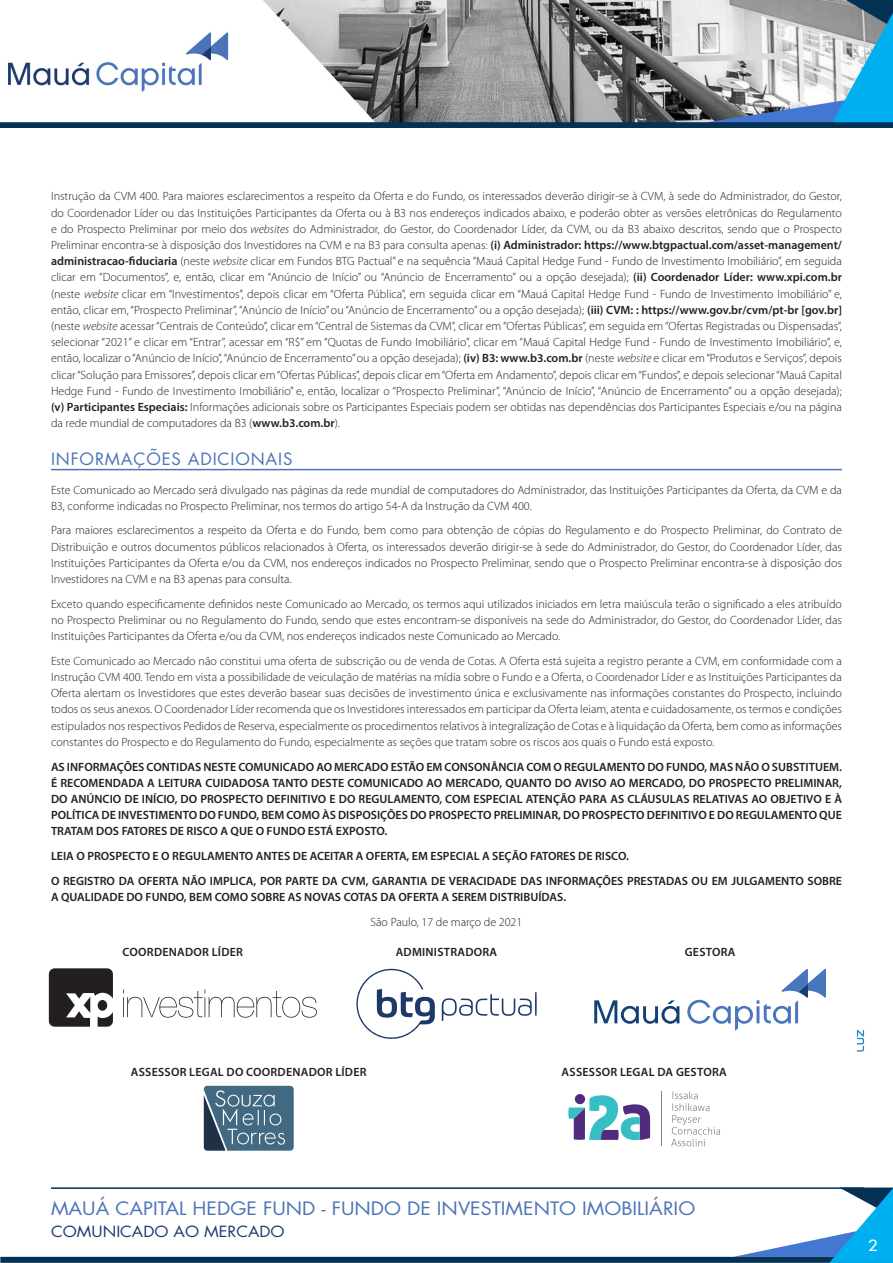
<style>
.page{position:relative;width:893px;height:1263px;background:#fff}
.page>*{position:absolute;margin:0;border:0;box-sizing:border-box;transform-origin:0 0}
.t1{font:18px "Futura";color:#4d74b7;scale:1.09 1}
.t2{font:16.5px "Futura";letter-spacing:.05em;color:#4c74b8}
.t3{font:15px "Futura";color:#1f3a71;scale:1.09 1}
.t4{font:15px "Futura";color:#fff;scale:1.09 1}
.t5{font:300 12px/16.2px "Myriad Pro";color:#231f20;text-align:justify}
.t6{font:600 12px/16.2px "Myriad Pro";color:#231f20;text-align:justify}
.t7{font:600 12px "Myriad Pro";letter-spacing:.02em;color:#231f20}
.s1{font-style:italic}
.s2{font-weight:600}
</style>
<div class="page">
<img style="left:0;top:0;width:893px;height:127px">
<div style="left:0;top:1257px;width:893px;height:6px;background:#043154"></div>
<svg style="left:733px;top:1187px;width:160px;height:76px"></svg>
<hr style="left:51px;top:1187px;width:813px;height:2px;background:#043154">
<hr style="left:51px;top:469px;width:791px;height:1px;background:#4c74b8">
<svg style="left:49px;top:968px;width:64px;height:59px"></svg>
<div style="left:98px;top:1000px;width:9px;height:11px;background:#231f20;border-radius:50%"></div>
<svg style="left:123px;top:989px;width:194px;height:29px"></svg>
<svg style="left:356px;top:968px;width:79px;height:71px"></svg>
<svg style="left:442px;top:992px;width:95px;height:29px"></svg>
<svg style="left:687px;top:969px;width:139px;height:62px"></svg>
<svg style="left:594px;top:1000px;width:85px;height:24px"></svg>
<svg style="left:204px;top:1086px;width:90px;height:65px;background:#54758a"></svg>
<svg style="left:568px;top:1094px;width:82px;height:46px"></svg>
<svg style="left:671px;top:1091px;width:49px;height:55px"></svg>
<hr style="left:661px;top:1091px;width:1px;height:55px;background:#808285">
<svg style="left:857px;top:1030px;width:7px;height:21px"></svg>
<p class="t5" style="left:51px;top:188px;width:792px">Instrução da CVM 400. Para maiores esclarecimentos a respeito da Oferta e do Fundo, os interessados deverão dirigir-se à CVM, à sede do Administrador, do Gestor, do Coordenador Líder ou das Instituições Participantes da Oferta ou à B3 nos endereços indicados abaixo, e poderão obter as versões eletrônicas do Regulamento e do Prospecto Preliminar por meio dos <span class="s1">websites</span> do Administrador, do Gestor, do Coordenador Líder, da CVM, ou da B3 abaixo descritos, sendo que o Prospecto Preliminar encontra-se à disposição dos Investidores na CVM e na B3 para consulta apenas: <span class="s2">(i) Administrador: https://www.btgpactual.com/asset-management/ administracao-fiduciaria</span> (neste <span class="s1">website</span> clicar em Fundos BTG Pactual” e na sequência “Mauá Capital Hedge Fund - Fundo de Investimento Imobiliário”, em seguida clicar em “Documentos”, e, então, clicar em “Anúncio de Início” ou “Anúncio de Encerramento” ou a opção desejada); <span class="s2">(ii) Coordenador Líder: www.xpi.com.br </span>(neste <span class="s1">website</span> clicar em “Investimentos”, depois clicar em “Oferta Pública”, em seguida clicar em “Mauá Capital Hedge Fund - Fundo de Investimento Imobiliário” e, então, clicar em, “Prospecto Preliminar”, “Anúncio de Início” ou “Anúncio de Encerramento” ou a opção desejada); <span class="s2">(iii) CVM: : https://www.gov.br/cvm/pt-br [gov.br] </span>(neste <span class="s1">website</span> acessar “Centrais de Conteúdo”, clicar em “Central de Sistemas da CVM”, clicar em “Ofertas Públicas”, em seguida em “Ofertas Registradas ou Dispensadas”, selecionar “2021” e clicar em “Entrar”, acessar em “R$” em “Quotas de Fundo Imobiliário”, clicar em “Mauá Capital Hedge Fund - Fundo de Investimento Imobiliário”, e, então, localizar o “Anúncio de Início”, “Anúncio de Encerramento” ou a opção desejada); <span class="s2">(iv) B3: www.b3.com.br</span> (neste <span class="s1">website</span> e clicar em “Produtos e Serviços”, depois clicar “Solução para Emissores”, depois clicar em “Ofertas Públicas”, depois clicar em “Oferta em Andamento”, depois clicar em “Fundos”, e depois selecionar “Mauá Capital Hedge Fund - Fundo de Investimento Imobiliário” e, então, localizar o “Prospecto Preliminar”, “Anúncio de Início”, “Anúncio de Encerramento” ou a opção desejada); <span class="s2">(v) Participantes Especiais:</span> Informações adicionais sobre os Participantes Especiais podem ser obtidas nas dependências dos Participantes Especiais e/ou na página da rede mundial de computadores da B3 (<span class="s2">www.b3.com.br</span>).</p>
<p class="t2" style="left:51px;top:447px;width:243px">INFORMAÇÕES ADICIONAIS</p>
<p class="t5" style="left:51px;top:482px;width:792px">Este Comunicado ao Mercado será divulgado nas páginas da rede mundial de computadores do Administrador, das Instituições Participantes da Oferta, da CVM e da<br>B3, conforme indicadas no Prospecto Preliminar, nos termos do artigo 54-A da Instrução da CVM 400.</p>
<p class="t5" style="left:51px;top:523px;width:792px">Para maiores esclarecimentos a respeito da Oferta e do Fundo, bem como para obtenção de cópias do Regulamento e do Prospecto Preliminar, do Contrato de Distribuição e outros documentos públicos relacionados à Oferta, os interessados deverão dirigir-se à sede do Administrador, do Gestor, do Coordenador Líder, das Instituições Participantes da Oferta e/ou da CVM, nos endereços indicados no Prospecto Preliminar, sendo que o Prospecto Preliminar encontra-se à disposição dos Investidores na CVM e na B3 apenas para consulta.</p>
<p class="t5" style="left:51px;top:596px;width:792px">Exceto quando especificamente definidos neste Comunicado ao Mercado, os termos aqui utilizados iniciados em letra maiúscula terão o significado a eles atribuído no Prospecto Preliminar ou no Regulamento do Fundo, sendo que estes encontram-se disponíveis na sede do Administrador, do Gestor, do Coordenador Líder, das Instituições Participantes da Oferta e/ou da CVM, nos endereços indicados neste Comunicado ao Mercado.</p>
<p class="t5" style="left:51px;top:653px;width:792px">Este Comunicado ao Mercado não constitui uma oferta de subscrição ou de venda de Cotas. A Oferta está sujeita a registro perante a CVM, em conformidade com a Instrução CVM 400. Tendo em vista a possibilidade de veiculação de matérias na mídia sobre o Fundo e a Oferta, o Coordenador Líder e as Instituições Participantes da Oferta alertam os Investidores que estes deverão basear suas decisões de investimento única e exclusivamente nas informações constantes do Prospecto, incluindo todos os seus anexos. O Coordenador Líder recomenda que os Investidores interessados em participar da Oferta leiam, atenta e cuidadosamente, os termos e condições estipulados nos respectivos Pedidos de Reserva, especialmente os procedimentos relativos à integralização de Cotas e à liquidação da Oferta, bem como as informações constantes do Prospecto e do Regulamento do Fundo, especialmente as seções que tratam sobre os riscos aos quais o Fundo está exposto.</p>
<p class="t6" style="left:51px;top:758px;width:792px">AS INFORMAÇÕES CONTIDAS NESTE COMUNICADO AO MERCADO ESTÃO EM CONSONÂNCIA COM O REGULAMENTO DO FUNDO, MAS NÃO O SUBSTITUEM.<br>É RECOMENDADA A LEITURA CUIDADOSA TANTO DESTE COMUNICADO AO MERCADO, QUANTO DO AVISO AO MERCADO, DO PROSPECTO PRELIMINAR, DO ANÚNCIO DE INÍCIO, DO PROSPECTO DEFINITIVO E DO REGULAMENTO, COM ESPECIAL ATENÇÃO PARA AS CLÁUSULAS RELATIVAS AO OBJETIVO E À POLÍTICA DE INVESTIMENTO DO FUNDO, BEM COMO ÀS DISPOSIÇÕES DO PROSPECTO PRELIMINAR, DO PROSPECTO DEFINITIVO E DO REGULAMENTO QUE TRATAM DOS FATORES DE RISCO A QUE O FUNDO ESTÁ EXPOSTO.</p>
<p class="t6" style="left:51px;top:848px;width:579px">LEIA O PROSPECTO E O REGULAMENTO ANTES DE ACEITAR A OFERTA, EM ESPECIAL A SEÇÃO FATORES DE RISCO.</p>
<p class="t6" style="left:51px;top:872px;width:792px">O REGISTRO DA OFERTA NÃO IMPLICA, POR PARTE DA CVM, GARANTIA DE VERACIDADE DAS INFORMAÇÕES PRESTADAS OU EM JULGAMENTO SOBRE<br>A QUALIDADE DO FUNDO, BEM COMO SOBRE AS NOVAS COTAS DA OFERTA A SEREM DISTRIBUÍDAS.</p>
<p class="t5" style="left:371px;top:914px;width:153px">São Paulo, 17 de março de 2021</p>
<p class="t7" style="left:123px;top:945px;width:122px">COORDENADOR LÍDER</p>
<p class="t7" style="left:396px;top:945px;width:103px">ADMINISTRADORA</p>
<p class="t7" style="left:685px;top:945px;width:52px">GESTORA</p>
<p class="t7" style="left:131px;top:1064px;width:237px">ASSESSOR LEGAL DO COORDENADOR LÍDER</p>
<p class="t7" style="left:562px;top:1064px;width:167px">ASSESSOR LEGAL DA GESTORA</p>
<h1 class="t1" style="left:51px;top:1196px;width:592px">MAUÁ CAPITAL HEDGE FUND - FUNDO DE INVESTIMENTO IMOBILIÁRIO</h1>
<p class="t3" style="left:51px;top:1221px;width:216px">COMUNICADO AO MERCADO</p>
<p class="t4" style="left:868px;top:1236px;width:10px">2</p>
</div>
